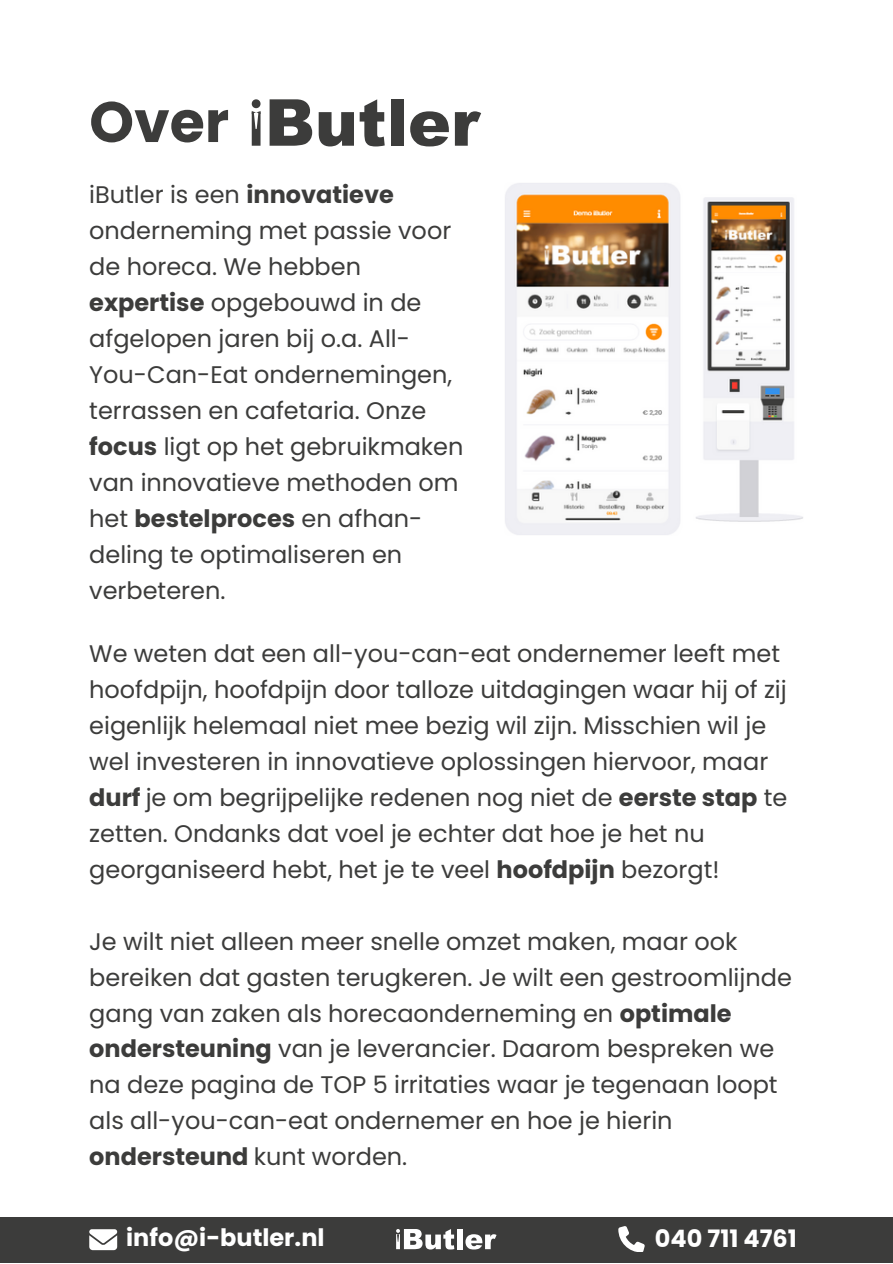
<style>
.page{position:relative;width:893px;height:1264px;background:#fff}
.page>*{position:absolute;margin:0;border:0;box-sizing:border-box;transform-origin:0 0}
.t1{font:700 57px "Poppins";color:#3c3c3b}
.t2{font:24px/36px "Poppins";color:#3c3c3b}
.t3{font:700 24px "Poppins";color:#fff}
.s1{font-weight:700}
</style>
<div class="page">
<img style="left:505px;top:183px;width:298px;height:352px">
<div style="left:0;top:1216px;width:892px;height:46px;background:#3c3c3b"></div>
<svg style="left:269px;top:99px;width:43px;height:47px"></svg>
<svg style="left:318px;top:99px;width:66px;height:47px"></svg>
<div style="left:391px;top:99px;width:12px;height:47px;background:#3c3c3b"></div>
<svg style="left:410px;top:111px;width:39px;height:35px"></svg>
<svg style="left:455px;top:111px;width:26px;height:35px"></svg>
<svg style="left:252px;top:99px;width:8px;height:47px"></svg>
<div style="left:457px;top:1228px;width:5px;height:21px;background:#fff"></div>
<svg style="left:465px;top:1234px;width:31px;height:15px"></svg>
<svg style="left:396px;top:1229px;width:58px;height:20px"></svg>
<svg style="left:618px;top:1226px;width:26px;height:25px"></svg>
<svg style="left:89px;top:1229px;width:28px;height:21px"></svg>
<p class="t1" style="left:89px;top:82px;width:141px">Over</p>
<p class="t2" style="left:89px;top:177px;width:376px">iButler is een <span class="s1">innovatieve </span>onderneming met passie voor de horeca. We hebben <span class="s1">expertise</span> opgebouwd in de afgelopen jaren bij o.a. All-<br>You-Can-Eat ondernemingen, terrassen en cafetaria. Onze <span class="s1">focus</span> ligt op het gebruikmaken van innovatieve methoden om het <span class="s1">bestelproces</span> en afhan&shy;deling te optimaliseren en verbeteren.</p>
<p class="t2" style="left:89px;top:635px;width:699px">We weten dat een all-you-can-eat ondernemer leeft met hoofdpijn, hoofdpijn door talloze uitdagingen waar hij of zij eigenlijk helemaal niet mee bezig wil zijn. Misschien wil je wel investeren in innovatieve oplossingen hiervoor, maar <span class="s1">durf</span> je om begrijpelijke redenen nog niet de <span class="s1">eerste stap</span> te zetten. Ondanks dat voel je echter dat hoe je het nu georganiseerd hebt, het je te veel <span class="s1">hoofdpijn</span> bezorgt!</p>
<p class="t2" style="left:89px;top:923px;width:704px">Je wilt niet alleen meer snelle omzet maken, maar ook bereiken dat gasten terugkeren. Je wilt een gestroomlijnde gang van zaken als horecaonderneming en <span class="s1">optimale ondersteuning</span> van je leverancier. Daarom bespreken we na deze pagina de TOP 5 irritaties waar je tegenaan loopt als all-you-can-eat ondernemer en hoe je hierin <span class="s1">ondersteund</span> kunt worden.</p>
<p class="t3" style="left:126px;top:1220px;width:200px">info@i-butler.nl</p>
<p class="t3" style="left:655px;top:1221px;width:143px">040 711 4761</p>
</div>
